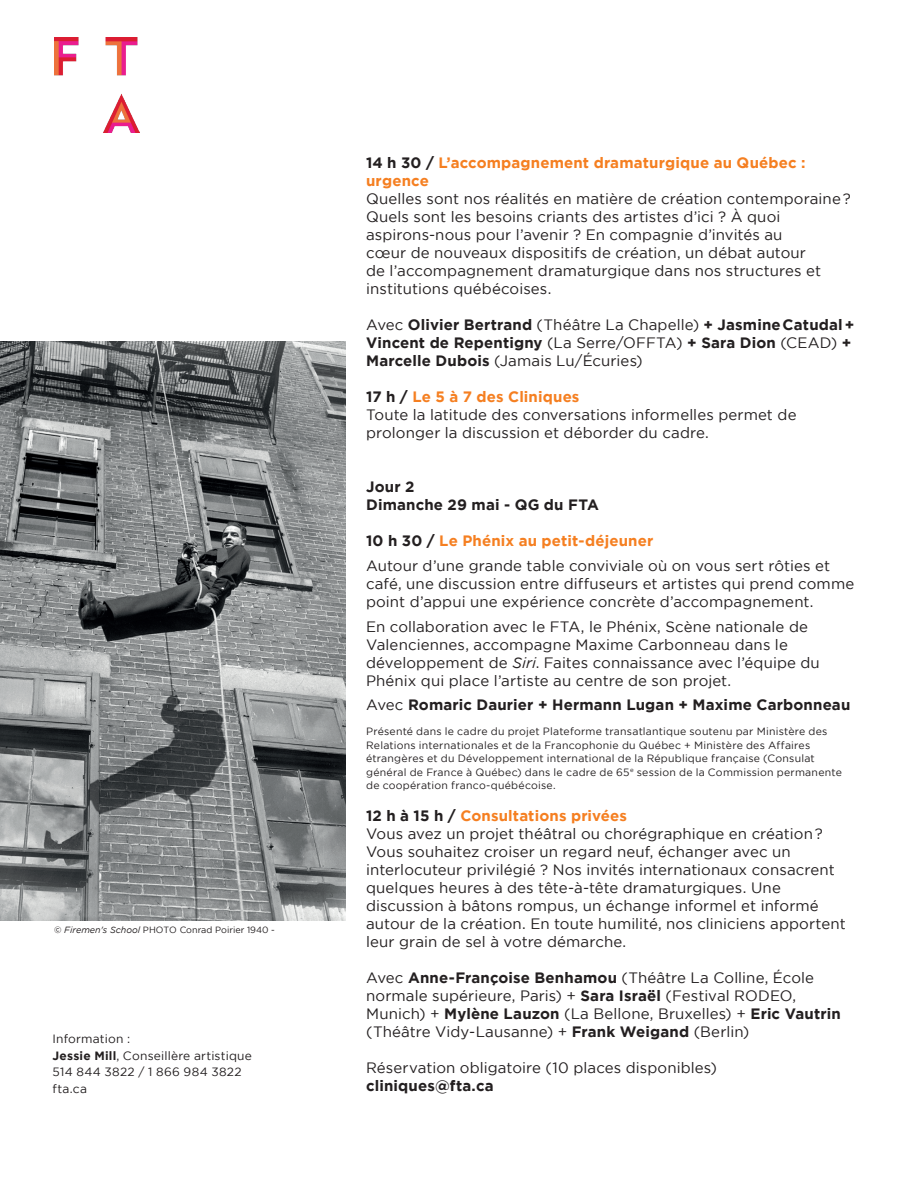
<style>
.page{position:relative;width:918px;height:1188px;background:#fff}
.page>*{position:absolute;margin:0;border:0;box-sizing:border-box;transform-origin:0 0}
.t1{font:15px/18px "Gotham";letter-spacing:.005em;color:#231f20}
.t2{font:700 15px/18px "Gotham";letter-spacing:.01em;color:#231f20}
.t3{font:700 15px/18px "Gotham";letter-spacing:.01em;color:#f57f21}
.t4{font:12px/16.5px "Gotham";letter-spacing:.02em;color:#231f20}
.t5{font:10.5px/13.5px "Gotham";letter-spacing:.025em;color:#231f20}
.t6{font:9px "Gotham";color:#231f20}
.s1{font-style:italic}
.s2{font-weight:700}
.s3{color:#231f20}
.s4{font-weight:400}
.s5{font-weight:700;color:#f57f21}
</style>
<div class="page">
<img style="left:55px;top:37px;width:84px;height:96px">
<img style="left:0;top:341px;width:345px;height:579px">
<p class="t6" style="left:54px;top:925px;width:222px">© <span class="s1">Firemen's School</span> PHOTO Conrad Poirier 1940 -</p>
<p class="t4" style="left:52px;top:1031px;width:201px">Information :<br><span class="s2">Jessie Mill</span>, Conseillère artistique<br>514 844 3822 / 1 866 984 3822 fta.ca</p>
<p class="t3" style="left:366px;top:153px;width:441px"><span class="s3">14 h 30 /</span> L’accompagnement dramaturgique au Québec : urgence</p>
<p class="t1" style="left:366px;top:190px;width:486px">Quelles sont nos réalités en matière de création contemporaine?<br>Quels sont les besoins criants des artistes d’ici ? À quoi aspirons-nous pour l’avenir ? En compagnie d’invités au<br>cœur de nouveaux dispositifs de création, un débat autour<br>de l’accompagnement dramaturgique dans nos structures et institutions québécoises.</p>
<p class="t2" style="left:366px;top:315px;width:490px"><span class="s4">Avec</span> Olivier Bertrand <span class="s4">(Théâtre La Chapelle)</span> + JasmineCatudal+<br>Vincent de Repentigny <span class="s4">(La Serre/OFFTA)</span> + Sara Dion <span class="s4">(CEAD)</span> +<br>Marcelle Dubois <span class="s4">(Jamais Lu/Écuries)</span></p>
<p class="t1" style="left:366px;top:388px;width:432px"><span class="s2">17 h /</span> <span class="s5">Le 5 à 7 des Cliniques<br></span>Toute la latitude des conversations informelles permet de prolonger la discussion et déborder du cadre.</p>
<p class="t2" style="left:366px;top:477px;width:234px">Jour 2<br>Dimanche 29 mai - QG du FTA</p>
<p class="t1" style="left:366px;top:528px;width:465px;line-height:24.8px"><span class="s2">10 h 30 /</span> <span class="s5">Le Phénix au petit-déjeuner<br></span>Autour d’une grande table conviviale où on vous sert rôties et</p>
<p class="t1" style="left:366px;top:574px;width:490px">café, une discussion entre diffuseurs et artistes qui prend comme point d’appui une expérience concrète d’accompagnement.</p>
<p class="t1" style="left:366px;top:617px;width:455px">En collaboration avec le FTA, le Phénix, Scène nationale de Valenciennes, accompagne Maxime Carbonneau dans le développement de <span class="s1">Siri</span>. Faites connaissance avec l’équipe du Phénix qui place l’artiste au centre de son projet.</p>
<p class="t2" style="left:366px;top:696px;width:486px"><span class="s4">Avec</span> Romaric Daurier + Hermann Lugan + Maxime Carbonneau</p>
<p class="t5" style="left:366px;top:725px;width:477px">Présenté dans le cadre du projet Plateforme transatlantique soutenu par Ministère des Relations internationales et de la Francophonie du Québec + Ministère des Affaires étrangères et du Développement international de la République française (Consulat général de France à Québec) dans le cadre de 65<sup>e</sup> session de la Commission permanente de coopération franco-québécoise.</p>
<p class="t1" style="left:366px;top:806px;width:481px"><span class="s2">12 h à 15 h /</span> <span class="s5">Consultations privées<br></span>Vous avez un projet théâtral ou chorégraphique en création?<br>Vous souhaitez croiser un regard neuf, échanger avec un interlocuteur privilégié ? Nos invités internationaux consacrent quelques heures à des tête-à-tête dramaturgiques. Une discussion à bâtons rompus, un échange informel et informé autour de la création. En toute humilité, nos cliniciens apportent leur grain de sel à votre démarche.</p>
<p class="t1" style="left:366px;top:968px;width:476px">Avec <span class="s2">Anne-Françoise Benhamou</span> (Théâtre La Colline, École normale supérieure, Paris) + <span class="s2">Sara Israël</span> (Festival RODEO, Munich) + <span class="s2">Mylène Lauzon</span> (La Bellone, Bruxelles) + <span class="s2">Eric Vautrin </span>(Théâtre Vidy-Lausanne) + <span class="s2">Frank Weigand</span> (Berlin)</p>
<p class="t1" style="left:366px;top:1058px;width:352px">Réservation obligatoire (10 places disponibles)</p>
<p class="t2" style="left:366px;top:1076px;width:129px">cliniques@fta.ca</p>
</div>
